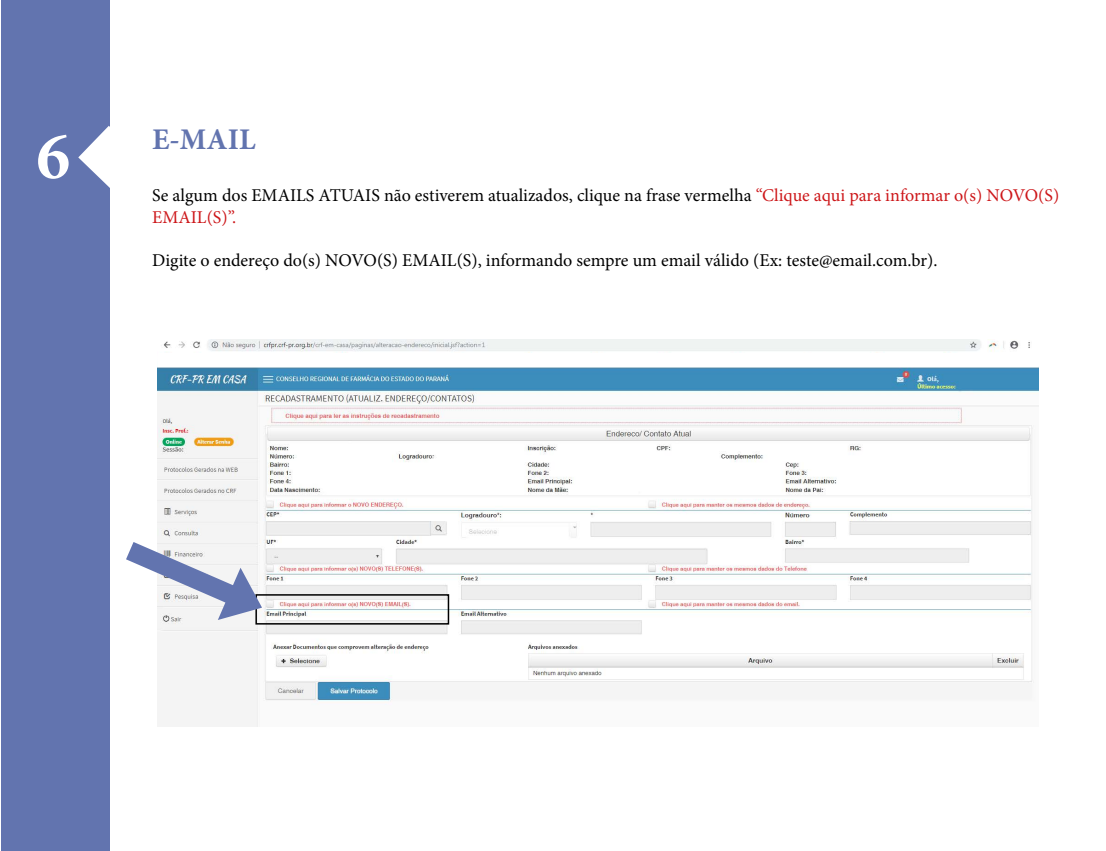
<style>
.page{position:relative;width:1106px;height:851px;background:#fff}
.page>*{position:absolute;margin:0;border:0;box-sizing:border-box;transform-origin:0 0}
.t1{font:700 67.5px "Minion Pro";color:#fff}
.t2{font:700 30px "Minion Pro";color:#6274af}
.t3{font:18px/21.6px "Minion Pro";color:#000}
.s1{color:#cd171a}
</style>
<div class="page">
<div style="left:1px;top:0;width:109px;height:850px;background:#6274af"></div>
<svg style="left:78px;top:126px;width:32px;height:62px"></svg>
<img style="left:157px;top:340px;width:881px;height:386px">
<div style="left:255px;top:594px;width:194px;height:30px;border:2px solid #000"></div>
<svg style="left:126px;top:542px;width:136px;height:78px"></svg>
<div style="left:158px;top:353px;width:879px;height:13px;background:#fff"></div>
<h1 class="t1" style="left:36px;top:109px;width:35px">6</h1>
<h2 class="t2" style="left:152px;top:118px;width:105px">E-MAIL</h2>
<p class="t3" style="left:152px;top:185px;width:908px">Se algum dos EMAILS ATUAIS não estiverem atualizados, clique na frase vermelha <span class="s1">“Clique aqui para informar o(s) NOVO(S)<br>EMAIL(S)”.</span></p>
<p class="t3" style="left:152px;top:250px;width:787px">Digite o endereço do(s) NOVO(S) EMAIL(S), informando sempre um email válido (Ex: teste@email.com.br).</p>
</div>
